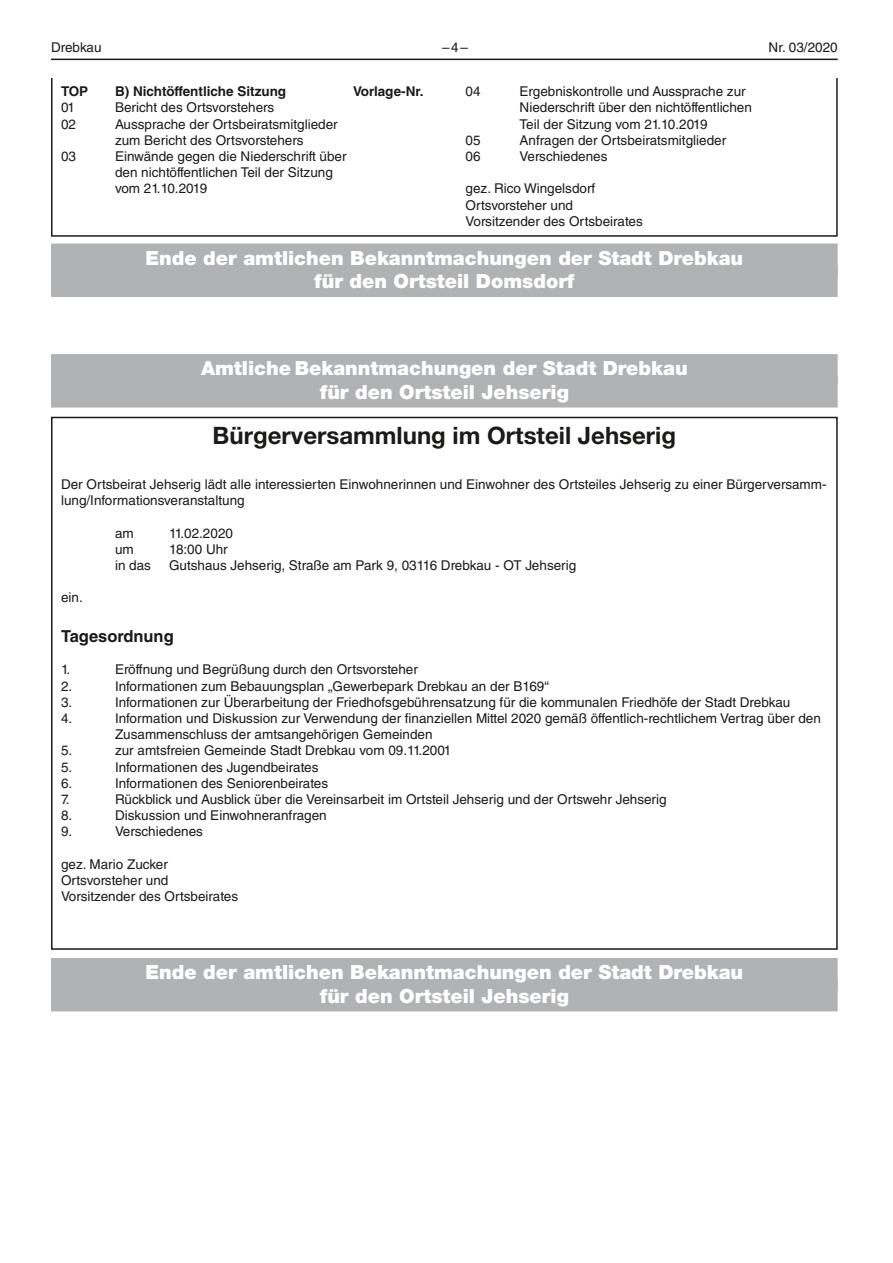
<style>
.page{position:relative;width:893px;height:1263px;background:#fff}
.page>*{position:absolute;margin:0;border:0;box-sizing:border-box;transform-origin:0 0}
.t1{font:700 24px "Helvetica Neue LT Std";color:#1a1a18}
.t2{font:900 19.5px/23.4px "Helvetica Neue LT Std";color:#fff;text-align:center}
.t3{font:700 16.5px "Helvetica LT Std";color:#1a1a18}
.t4{font:13.5px/16.2px "Helvetica LT Std";color:#1a1a18}
.t5{font:700 13.5px "Helvetica LT Std";color:#1a1a18}
</style>
<div class="page">
<hr style="left:51px;top:59px;width:787px;height:1px;background:#1a1a18">
<div style="left:51px;top:72px;width:787px;height:165px;border:2px solid #1a1a18"></div>
<div style="left:20px;top:65px;width:843px;height:13px;background:#fff"></div>
<div style="left:51px;top:244px;width:787px;height:30px;background:#b1b2b3"></div>
<div style="left:51px;top:267px;width:787px;height:30px;background:#b1b2b3"></div>
<div style="left:51px;top:958px;width:787px;height:30px;background:#b1b2b3"></div>
<div style="left:51px;top:981px;width:787px;height:30px;background:#b1b2b3"></div>
<div style="left:51px;top:354px;width:787px;height:30px;background:#b1b2b3"></div>
<div style="left:51px;top:377px;width:787px;height:30px;background:#b1b2b3"></div>
<p class="t4" style="left:51px;top:39px;width:52px">Drebkau</p>
<p class="t4" style="left:442px;top:39px;width:27px">–4–</p>
<p class="t4" style="left:769px;top:39px;width:71px">Nr. 03/2020</p>
<p class="t5" style="left:61px;top:83px;width:29px">TOP</p>
<p class="t5" style="left:115px;top:83px;width:173px">B) Nichtöffentliche Sitzung</p>
<p class="t5" style="left:353px;top:83px;width:72px">Vorlage-Nr.</p>
<p class="t4" style="left:61px;top:100px;width:15px">01</p>
<p class="t4" style="left:115px;top:100px;width:161px">Bericht des Ortsvorstehers</p>
<p class="t4" style="left:61px;top:116px;width:17px">02</p>
<p class="t4" style="left:115px;top:116px;width:224px">Aussprache der Ortsbeiratsmitglieder zum Bericht des Ortsvorstehers</p>
<p class="t4" style="left:61px;top:148px;width:17px">03</p>
<p class="t4" style="left:115px;top:148px;width:233px">Einwände gegen die Niederschrift über den nichtöffentlichen Teil der Sitzung vom 21.10.2019</p>
<p class="t4" style="left:466px;top:83px;width:17px">04</p>
<p class="t4" style="left:520px;top:83px;width:234px">Ergebniskontrolle und Aussprache zur<br>Niederschrift über den nichtöffentlichen<br>Teil der Sitzung vom 21.10.2019</p>
<p class="t4" style="left:466px;top:132px;width:17px">05</p>
<p class="t4" style="left:520px;top:132px;width:208px">Anfragen der Ortsbeiratsmitglieder</p>
<p class="t4" style="left:466px;top:148px;width:17px">06</p>
<p class="t4" style="left:520px;top:148px;width:89px">Verschiedenes</p>
<p class="t4" style="left:466px;top:181px;width:179px">gez. Rico Wingelsdorf<br>Ortsvorsteher und<br>Vorsitzender des Ortsbeirates</p>
<h2 class="t2" style="left:145px;top:246px;width:599px">Ende der amtlichen Bekanntmachungen der Stadt Drebkau für den Ortsteil Domsdorf</h2>
<h2 class="t2" style="left:201px;top:357px;width:488px">Amtliche Bekanntmachungen der Stadt Drebkau für den Ortsteil Jehserig</h2>
<h1 class="t1" style="left:213px;top:420px;width:465px">Bürgerversammlung im Ortsteil Jehserig</h1>
<p class="t4" style="left:61px;top:476px;width:767px">Der Ortsbeirat Jehserig lädt alle interessierten Einwohnerinnen und Einwohner des Ortsteiles Jehserig zu einer Bürgerversamm&shy;lung/Informationsveranstaltung</p>
<p class="t4" style="left:115px;top:525px;width:20px">am</p>
<p class="t4" style="left:169px;top:525px;width:65px">11.02.2020</p>
<p class="t4" style="left:115px;top:541px;width:20px">um</p>
<p class="t4" style="left:169px;top:541px;width:60px">18:00 Uhr</p>
<p class="t4" style="left:115px;top:557px;width:38px">in das</p>
<p class="t4" style="left:169px;top:557px;width:409px">Gutshaus Jehserig, Straße am Park 9, 03116 Drebkau - OT Jehserig</p>
<p class="t4" style="left:61px;top:590px;width:23px">ein.</p>
<p class="t3" style="left:61px;top:626px;width:114px">Tagesordnung</p>
<p class="t4" style="left:61px;top:662px;width:11px">1.</p>
<p class="t4" style="left:115px;top:662px;width:304px">Eröffnung und Begrüßung durch den Ortsvorsteher</p>
<p class="t4" style="left:61px;top:678px;width:13px">2.</p>
<p class="t4" style="left:115px;top:678px;width:435px">Informationen zum Bebauungsplan „Gewerbepark Drebkau an der B169“</p>
<p class="t4" style="left:61px;top:694px;width:13px">3.</p>
<p class="t4" style="left:115px;top:694px;width:677px">Informationen zur Überarbeitung der Friedhofsgebührensatzung für die kommunalen Friedhöfe der Stadt Drebkau</p>
<p class="t4" style="left:61px;top:710px;width:13px">4.</p>
<p class="t4" style="left:115px;top:710px;width:707px">Information und Diskussion zur Verwendung der finanziellen Mittel 2020 gemäß öffentlich-rechtlichem Vertrag über den<br>Zusammenschluss der amtsangehörigen Gemeinden</p>
<p class="t4" style="left:61px;top:743px;width:13px">5.</p>
<p class="t4" style="left:115px;top:743px;width:338px">zur amtsfreien Gemeinde Stadt Drebkau vom 09.11.2001</p>
<p class="t4" style="left:61px;top:759px;width:13px">5.</p>
<p class="t4" style="left:115px;top:759px;width:205px">Informationen des Jugendbeirates</p>
<p class="t4" style="left:61px;top:775px;width:13px">6.</p>
<p class="t4" style="left:115px;top:775px;width:215px">Informationen des Seniorenbeirates</p>
<p class="t4" style="left:61px;top:791px;width:10px">7.</p>
<p class="t4" style="left:115px;top:791px;width:553px">Rückblick und Ausblick über die Vereinsarbeit im Ortsteil Jehserig und der Ortswehr Jehserig</p>
<p class="t4" style="left:61px;top:807px;width:13px">8.</p>
<p class="t4" style="left:115px;top:807px;width:213px">Diskussion und Einwohneranfragen</p>
<p class="t4" style="left:61px;top:824px;width:13px">9.</p>
<p class="t4" style="left:115px;top:824px;width:89px">Verschiedenes</p>
<p class="t4" style="left:61px;top:856px;width:179px">gez. Mario Zucker<br>Ortsvorsteher und<br>Vorsitzender des Ortsbeirates</p>
<h2 class="t2" style="left:145px;top:960px;width:599px">Ende der amtlichen Bekanntmachungen der Stadt Drebkau für den Ortsteil Jehserig</h2>
</div>
